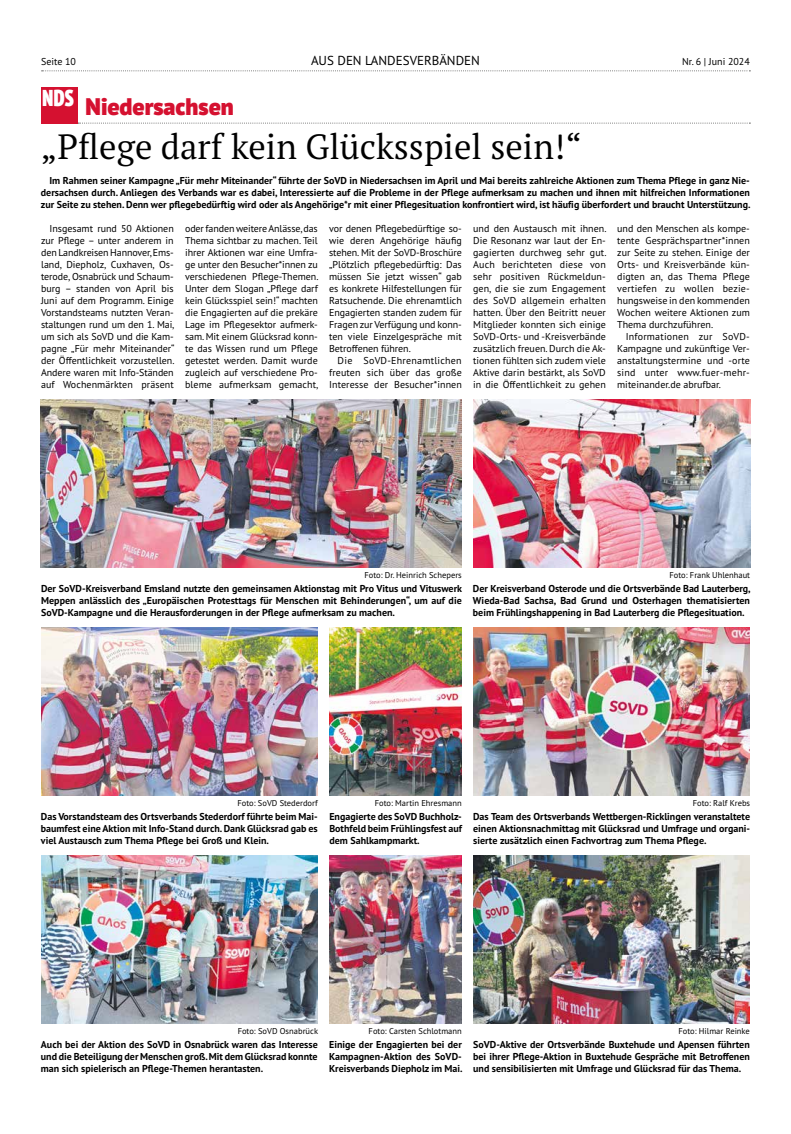
<style>
.page{position:relative;width:791px;height:1134px;background:#fff}
.page>*{position:absolute;margin:0;border:0;box-sizing:border-box;transform-origin:0 0}
.t1{font:35px "PT Serif Pro";color:#000}
.t2{font:900 24px "PT Sans Pro";color:#d51130}
.t3{font:900 condensed 23px "PT Sans Pro";color:#fff}
.t4{font:13px "PT Sans Pro";color:#000}
.t5{font:10px/12px "PT Sans Pro";color:#000;text-align:justify}
.t6{font:700 10px/12px "PT Sans Pro";color:#000;text-align:justify}
.t7{font:8.5px "PT Sans Pro";color:#000}
</style>
<div class="page">
<img style="left:41px;top:400px;width:421px;height:168px">
<svg style="left:78px;top:123px;width:672px;height:1px"></svg>
<img style="left:473px;top:856px;width:277px;height:168px">
<img style="left:41px;top:856px;width:277px;height:168px">
<img style="left:473px;top:628px;width:277px;height:168px">
<img style="left:41px;top:628px;width:277px;height:168px">
<div style="left:41px;top:87px;width:36px;height:36px;background:#d51130"></div>
<img style="left:329px;top:628px;width:133px;height:168px">
<img style="left:329px;top:856px;width:133px;height:168px">
<img style="left:473px;top:400px;width:277px;height:168px">
<svg style="left:42px;top:70px;width:708px;height:1px"></svg>
<p class="t5" style="left:41px;top:55px;width:36px">Seite 10</p>
<h3 class="t4" style="left:311px;top:52px;width:170px">AUS DEN LANDESVERBÄNDEN</h3>
<p class="t5" style="left:682px;top:55px;width:69px">Nr. 6 | Juni 2024</p>
<h3 class="t3" style="left:43px;top:83px;width:33px">NDS</h3>
<h2 class="t2" style="left:86px;top:90px;width:150px">Niedersachsen</h2>
<h1 class="t1" style="left:41px;top:124px;width:542px">„Pflege darf kein Glücksspiel sein!“</h1>
<p class="t6" style="left:41px;top:174px;width:711px;text-indent:8px">Im Rahmen seiner Kampagne „Für mehr Miteinander“ führte der SoVD in Niedersachsen im April und Mai bereits zahlreiche Aktionen zum Thema Pflege in ganz Nie&shy;dersachsen durch. Anliegen des Verbands war es dabei, Interessierte auf die Probleme in der Pflege aufmerksam zu machen und ihnen mit hilfreichen Informationen zur Seite zu stehen. Denn wer pflegebedürftig wird oder als Angehörige*r mit einer Pflegesituation konfrontiert wird, ist häufig überfordert und braucht Unterstützung.</p>
<p class="t5" style="left:41px;top:222px;width:135px;text-indent:8px">Insgesamt rund 50 Aktionen zur Pflege – unter anderem in den Landkreisen Hannover, Ems&shy;land, Diepholz, Cuxhaven, Os&shy;terode, Osnabrück und Schaum&shy;burg – standen von April bis Juni auf dem Programm. Einige Vorstandsteams nutzten Veran&shy;staltungen rund um den 1. Mai, um sich als SoVD und die Kam&shy;pagne „Für mehr Miteinander“ der Öffentlichkeit vorzustellen.<br>Andere waren mit Info-Ständen auf Wochenmärkten präsent</p>
<p class="t5" style="left:185px;top:222px;width:135px">oder fanden weitere Anlässe, das Thema sichtbar zu machen. Teil ihrer Aktionen war eine Umfra&shy;ge unter den Besucher*innen zu verschiedenen Pflege-Themen.<br>Unter dem Slogan „Pflege darf kein Glücksspiel sein!“ machten die Engagierten auf die prekäre Lage im Pflegesektor aufmerk&shy;sam. Mit einem Glücksrad konn&shy;te das Wissen rund um Pflege getestet werden. Damit wurde zugleich auf verschiedene Pro&shy;bleme aufmerksam gemacht,</p>
<p class="t5" style="left:329px;top:222px;width:134px">vor denen Pflegebedürftige so&shy;wie deren Angehörige häufig stehen. Mit der SoVD-Broschüre „Plötzlich pflegebedürftig: Das müssen Sie jetzt wissen“ gab es konkrete Hilfestellungen für Ratsuchende. Die ehrenamtlich Engagierten standen zudem für Fragen zur Verfügung und konn&shy;ten viele Einzelgespräche mit Betroffenen führen.</p>
<p class="t5" style="left:329px;top:354px;width:134px;text-indent:8px">Die SoVD-Ehrenamtlichen freuten sich über das große Interesse der Besucher*innen</p>
<p class="t5" style="left:473px;top:222px;width:135px">und den Austausch mit ihnen.<br>Die Resonanz war laut der En&shy;gagierten durchweg sehr gut.<br>Auch berichteten diese von sehr positiven Rückmeldun&shy;gen, die sie zum Engagement des SoVD allgemein erhalten hatten. Über den Beitritt neuer Mitglieder konnten sich einige SoVD-Orts- und -Kreisverbände zusätzlich freuen. Durch die Ak&shy;tionen fühlten sich zudem viele Aktive darin bestärkt, als SoVD in die Öffentlichkeit zu gehen</p>
<p class="t5" style="left:617px;top:222px;width:134px">und den Menschen als kompe&shy;tente Gesprächspartner*innen zur Seite zu stehen. Einige der Orts- und Kreisverbände kün&shy;digten an, das Thema Pflege vertiefen zu wollen bezie&shy;hungsweise in den kommenden Wochen weitere Aktionen zum Thema durchzuführen.</p>
<p class="t5" style="left:617px;top:330px;width:134px;text-indent:8px">Informationen zur SoVD-Kampagne und zukünftige Ver&shy;anstaltungstermine und -orte sind unter www.fuer-mehr&shy;miteinander.de abrufbar.</p>
<p class="t7" style="left:364px;top:569px;width:99px">Foto: Dr. Heinrich Schepers</p>
<p class="t6" style="left:41px;top:582px;width:422px">Der SoVD-Kreisverband Emsland nutzte den gemeinsamen Aktionstag mit Pro Vitus und Vituswerk Meppen anlässlich des „Europäischen Protesttags für Menschen mit Behinderungen“, um auf die SoVD-Kampagne und die Herausforderungen in der Pflege aufmerksam zu machen.</p>
<p class="t7" style="left:669px;top:569px;width:82px">Foto: Frank Uhlenhaut</p>
<p class="t6" style="left:473px;top:582px;width:279px">Der Kreisverband Osterode und die Ortsverbände Bad Lauterberg, Wieda-Bad Sachsa, Bad Grund und Osterhagen thematisierten beim Frühlingshappening in Bad Lauterberg die Pflegesituation.</p>
<p class="t7" style="left:237px;top:797px;width:82px">Foto: SoVD Stederdorf</p>
<p class="t6" style="left:41px;top:810px;width:278px">Das Vorstandsteam des Ortsverbands Stederdorf führte beim Mai&shy;baumfest eine Aktion mit Info-Stand durch. Dank Glücksrad gab es viel Austausch zum Thema Pflege bei Groß und Klein.</p>
<p class="t7" style="left:375px;top:797px;width:88px">Foto: Martin Ehresmann</p>
<p class="t6" style="left:329px;top:810px;width:134px">Engagierte des SoVD Buchholz-Bothfeld beim Frühlingsfest auf dem Sahlkampmarkt.</p>
<p class="t7" style="left:693px;top:797px;width:59px">Foto: Ralf Krebs</p>
<p class="t6" style="left:473px;top:810px;width:278px">Das Team des Ortsverbands Wettbergen-Ricklingen veranstaltete einen Aktionsnachmittag mit Glücksrad und Umfrage und organi&shy;sierte zusätzlich einen Fachvortrag zum Thema Pflege.</p>
<p class="t7" style="left:238px;top:1025px;width:82px">Foto: SoVD Osnabrück</p>
<p class="t6" style="left:41px;top:1038px;width:278px">Auch bei der Aktion des SoVD in Osnabrück waren das Interesse und die Beteiligung der Menschen groß. Mit dem Glücksrad konnte man sich spielerisch an Pflege-Themen herantasten.</p>
<p class="t7" style="left:369px;top:1025px;width:95px">Foto: Carsten Schlotmann</p>
<p class="t6" style="left:329px;top:1038px;width:135px">Einige der Engagierten bei der Kampagnen-Aktion des SoVD-Kreisverbands Diepholz im Mai.</p>
<p class="t7" style="left:678px;top:1025px;width:73px">Foto: Hilmar Reinke</p>
<p class="t6" style="left:473px;top:1038px;width:278px">SoVD-Aktive der Ortsverbände Buxtehude und Apensen führten bei ihrer Pflege-Aktion in Buxtehude Gespräche mit Betroffenen und sensibilisierten mit Umfrage und Glücksrad für das Thema.</p>
</div>
